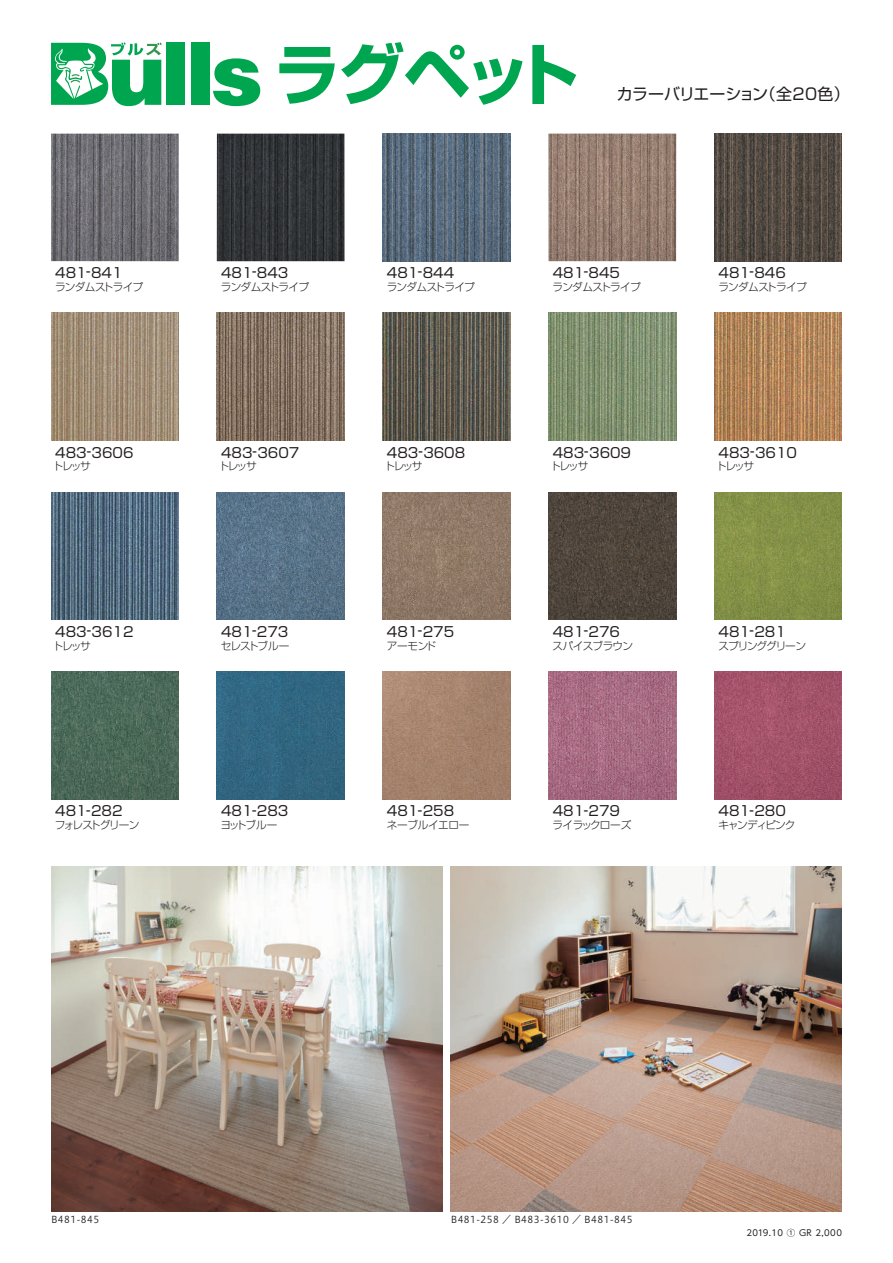
<style>
.page{position:relative;width:893px;height:1263px;background:#fff}
.page>*{position:absolute;margin:0;border:0;box-sizing:border-box;transform-origin:0 0}
.t1{font:700 66.9px "Shin Go Pro";letter-spacing:-.07em;color:#00a54f}
.t2{font:15.9px "Shin Go Pro";letter-spacing:-.005em;color:#231f20}
.t3{font:13.8px "Shin Go Pro";color:#231f20}
.t4{font:300 10.65px "Shin Go Pro";letter-spacing:-.075em;color:#231f20}
.t5{font:300 10.65px "Shin Go Pro";letter-spacing:-.115em;color:#231f20}
.t6{font:300 10.65px "Shin Go Pro";letter-spacing:-.1em;color:#231f20}
.t7{font:300 10.65px "Shin Go Pro";letter-spacing:-.05em;color:#231f20}
.t8{font:300 10.65px "Shin Go Pro";letter-spacing:-.04em;color:#231f20}
.t9{font:9.6px "Hiragino UD Sans F Std W3";letter-spacing:.05em;color:#231f20}
.t10{font:8.55px "UD Shin Go Pro";letter-spacing:.05em;color:#231f20}
</style>
<div class="page">
<div style="left:167px;top:43px;width:18px;height:62px;background:#00a54f"></div>
<div style="left:191px;top:43px;width:18px;height:62px;background:#00a54f"></div>
<svg style="left:213px;top:58px;width:47px;height:48px"></svg>
<svg style="left:51px;top:43px;width:111px;height:63px"></svg>
<img style="left:51px;top:867px;width:391px;height:345px">
<img style="left:451px;top:867px;width:391px;height:345px">
<img style="left:51px;top:134px;width:128px;height:127px">
<img style="left:217px;top:134px;width:127px;height:127px">
<img style="left:383px;top:134px;width:127px;height:127px">
<img style="left:548px;top:134px;width:128px;height:127px">
<img style="left:714px;top:134px;width:128px;height:127px">
<img style="left:549px;top:313px;width:127px;height:127px">
<img style="left:51px;top:313px;width:128px;height:127px">
<img style="left:714px;top:313px;width:128px;height:127px">
<img style="left:217px;top:313px;width:127px;height:127px">
<img style="left:383px;top:313px;width:127px;height:127px">
<img style="left:51px;top:492px;width:128px;height:128px">
<img style="left:714px;top:492px;width:128px;height:128px">
<img style="left:383px;top:492px;width:127px;height:128px">
<img style="left:383px;top:672px;width:127px;height:127px">
<img style="left:51px;top:672px;width:128px;height:127px">
<img style="left:217px;top:672px;width:127px;height:127px">
<img style="left:217px;top:492px;width:127px;height:128px">
<img style="left:549px;top:492px;width:127px;height:128px">
<img style="left:549px;top:672px;width:127px;height:127px">
<img style="left:714px;top:672px;width:128px;height:127px">
<h1 class="t1" style="left:274px;top:21px;width:307px">ラグペット</h1>
<p class="t2" style="left:617px;top:81px;width:235px">カラーバリエーション（全20色）</p>
<p class="t3" style="left:55px;top:262px;width:69px">481-841</p>
<p class="t4" style="left:55px;top:278px;width:90px">ランダムストライプ</p>
<p class="t3" style="left:221px;top:262px;width:69px">481-843</p>
<p class="t4" style="left:221px;top:278px;width:90px">ランダムストライプ</p>
<p class="t3" style="left:387px;top:262px;width:69px">481-844</p>
<p class="t4" style="left:387px;top:278px;width:90px">ランダムストライプ</p>
<p class="t3" style="left:553px;top:262px;width:69px">481-845</p>
<p class="t4" style="left:553px;top:278px;width:90px">ランダムストライプ</p>
<p class="t3" style="left:719px;top:262px;width:69px">481-846</p>
<p class="t4" style="left:718px;top:278px;width:90px">ランダムストライプ</p>
<p class="t3" style="left:55px;top:441px;width:80px">483-3606</p>
<p class="t4" style="left:53px;top:458px;width:39px">トレッサ</p>
<p class="t3" style="left:221px;top:441px;width:80px">483-3607</p>
<p class="t4" style="left:219px;top:458px;width:39px">トレッサ</p>
<p class="t3" style="left:387px;top:441px;width:80px">483-3608</p>
<p class="t4" style="left:385px;top:458px;width:39px">トレッサ</p>
<p class="t3" style="left:553px;top:441px;width:80px">483-3609</p>
<p class="t4" style="left:550px;top:458px;width:39px">トレッサ</p>
<p class="t3" style="left:719px;top:441px;width:80px">483-3610</p>
<p class="t4" style="left:716px;top:458px;width:39px">トレッサ</p>
<p class="t3" style="left:55px;top:620px;width:80px">483-3612</p>
<p class="t4" style="left:53px;top:637px;width:39px">トレッサ</p>
<p class="t3" style="left:221px;top:620px;width:69px">481-273</p>
<p class="t4" style="left:221px;top:637px;width:70px">セレストブルー</p>
<p class="t3" style="left:387px;top:620px;width:69px">481-275</p>
<p class="t4" style="left:387px;top:637px;width:51px">アーモンド</p>
<p class="t3" style="left:553px;top:620px;width:69px">481-276</p>
<p class="t7" style="left:553px;top:637px;width:82px">スパイスブラウン</p>
<p class="t3" style="left:719px;top:620px;width:69px">481-281</p>
<p class="t6" style="left:718px;top:637px;width:89px">スプリンググリーン</p>
<p class="t3" style="left:55px;top:800px;width:69px">481-282</p>
<p class="t5" style="left:55px;top:816px;width:86px">フォレストグリーン</p>
<p class="t3" style="left:221px;top:800px;width:69px">481-283</p>
<p class="t4" style="left:220px;top:816px;width:58px">ヨットブルー</p>
<p class="t3" style="left:387px;top:800px;width:69px">481-258</p>
<p class="t8" style="left:387px;top:816px;width:84px">ネーブルイエロー</p>
<p class="t3" style="left:553px;top:800px;width:69px">481-279</p>
<p class="t4" style="left:553px;top:816px;width:80px">ライラックローズ</p>
<p class="t3" style="left:719px;top:800px;width:69px">481-280</p>
<p class="t5" style="left:718px;top:816px;width:78px">キャンディピンク</p>
<p class="t9" style="left:51px;top:1212px;width:50px">B481-845</p>
<p class="t9" style="left:451px;top:1212px;width:183px">B481-258 ／ B483-3610 ／ B481-845</p>
<p class="t10" style="left:747px;top:1226px;width:97px">2019.10 ① GR 2,000</p>
</div>
